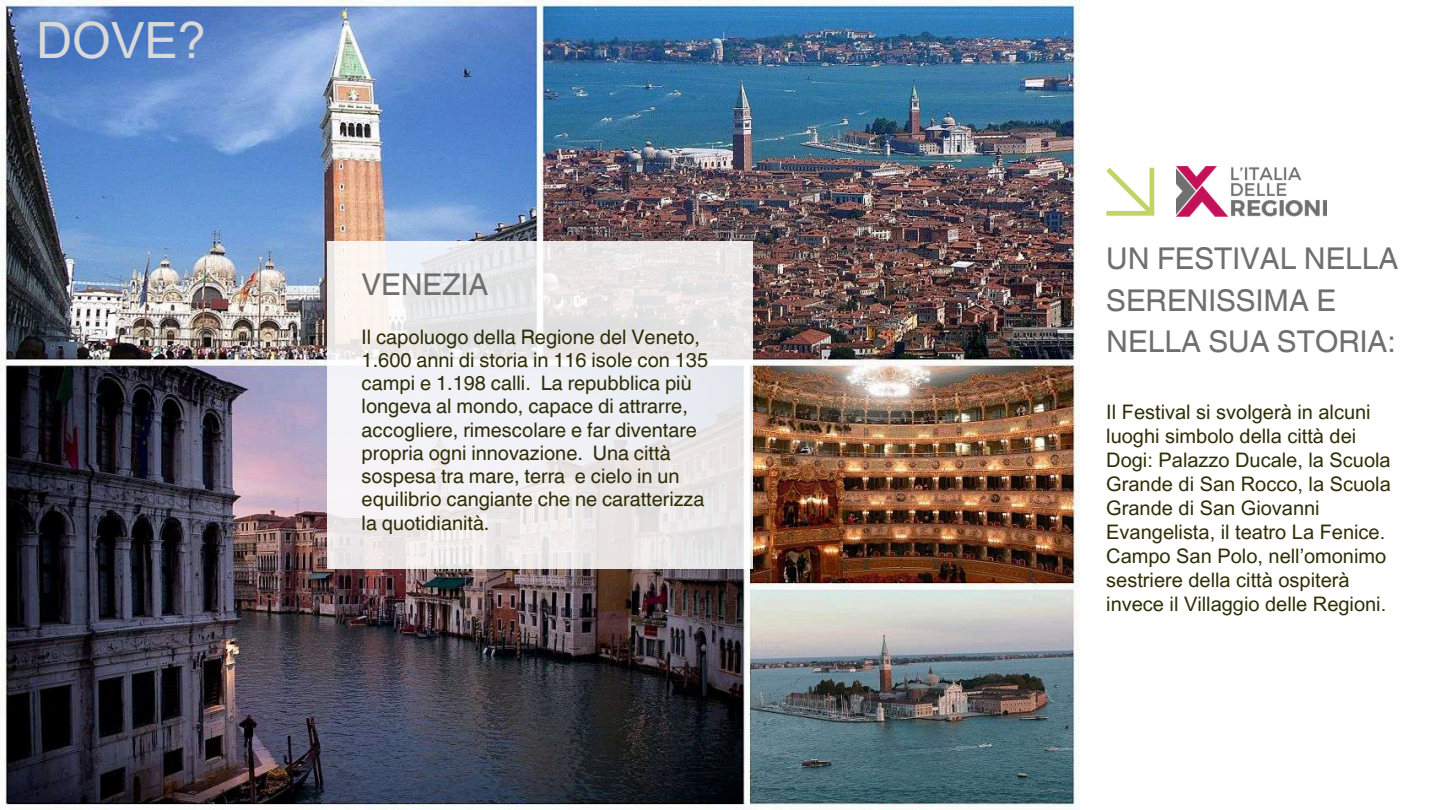
<style>
.page{position:relative;width:1440px;height:810px;background:#fff}
.page>*{position:absolute;margin:0;border:0;box-sizing:border-box;transform-origin:0 0}
.t1{font:50px "Arial MT Pro";color:#d9d9d9}
.t2{font:30px/41.2px "Helvetica World";color:#706f6f}
.t3{font:20px/23.2px "Helvetica World";color:#2e2d07}
.t4{font:20px/24px "Arial MT Pro";color:#2e2d07}
</style>
<div class="page">
<img style="left:0;top:0;width:1080px;height:810px">
<svg style="left:327px;top:241px;width:425px;height:328px"></svg>
<svg style="left:1106px;top:168px;width:48px;height:48px"></svg>
<img style="left:1177px;top:167px;width:149px;height:50px">
<h1 class="t1" style="left:36px;top:22px;width:171px">DOVE?</h1>
<h2 class="t2" style="left:362px;top:264px;width:128px">VENEZIA</h2>
<p class="t3" style="left:362px;top:325px;width:348px">Il capoluogo della Regione del Veneto, 1.600 anni di storia in 116 isole con 135 campi e 1.198 calli. La repubblica più longeva al mondo, capace di attrarre, accogliere, rimescolare e far diventare propria ogni innovazione. Una città sospesa tra mare, terra e cielo in un equilibrio cangiante che ne caratterizza la quotidianità.</p>
<h2 class="t2" style="left:1106px;top:238px;width:294px">UN FESTIVAL NELLA<br>SERENISSIMA E<br>NELLA SUA STORIA:</h2>
<p class="t4" style="left:1106px;top:403px;width:286px">Il Festival si svolgerà in alcuni luoghi simbolo della città dei<br>Dogi: Palazzo Ducale, la Scuola<br>Grande di San Rocco, la Scuola<br>Grande di San Giovanni<br>Evangelista, il teatro La Fenice.<br>Campo San Polo, nell’omonimo sestriere della città ospiterà invece il Villaggio delle Regioni.</p>
</div>
